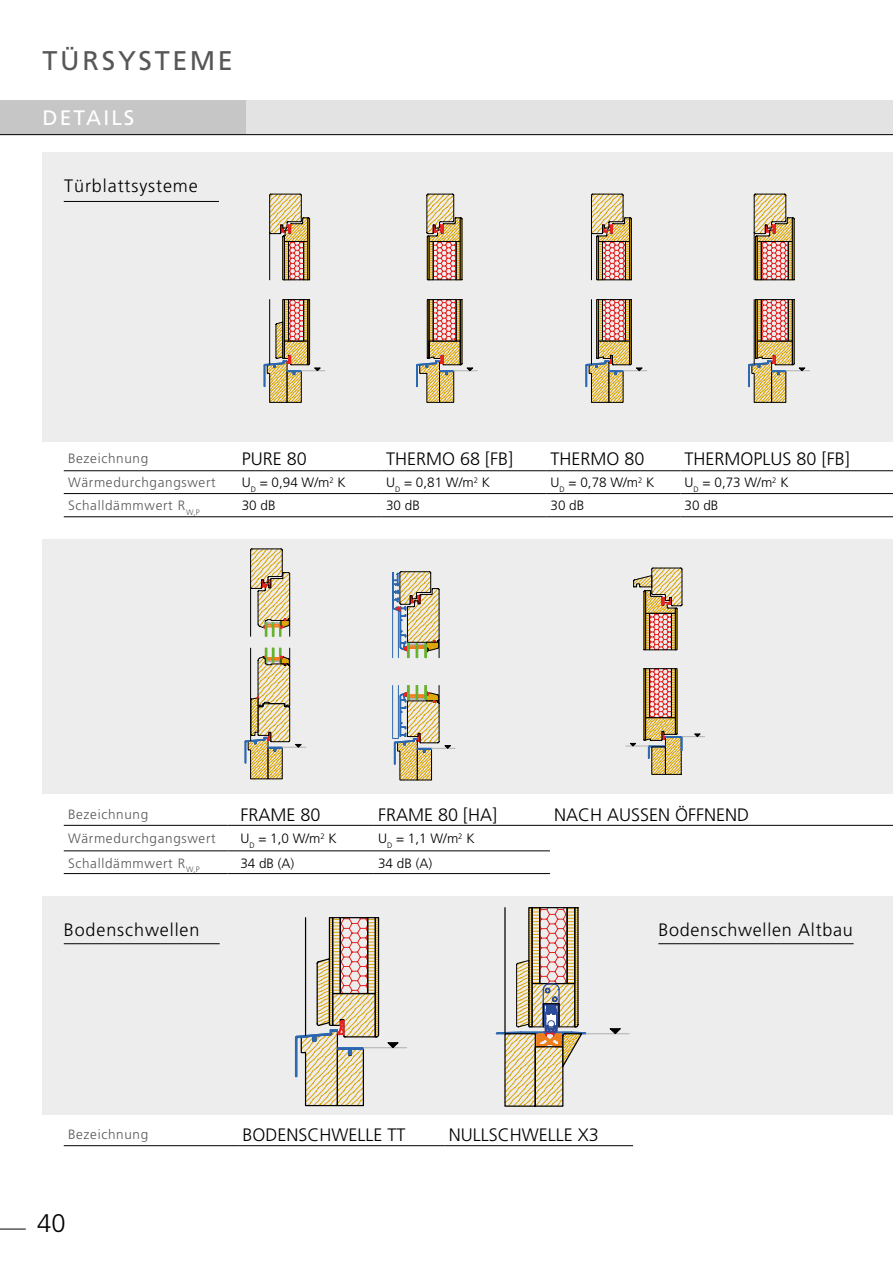
<style>
.page{position:relative;width:893px;height:1263px;background:#fff}
.page>*{position:absolute;margin:0;border:0;box-sizing:border-box;transform-origin:0 0}
.t1{font:27px "Frutiger";letter-spacing:.1em;color:#575756}
.t2{font:300 25.5px "Frutiger";color:#000}
.t3{font:21px "Frutiger";letter-spacing:.1em;color:#fff}
.t4{font:300 18px "Frutiger";color:#000}
.t5{font:300 18px "Frutiger";letter-spacing:.05em;color:#000}
.t6{font:300 18px "Frutiger";letter-spacing:.04em;color:#000}
.t7{font:300 13.5px "Frutiger";letter-spacing:.05em;color:#575756}
.t8{font:300 13.5px "Frutiger";color:#000}
</style>
<div class="page">
<div style="left:43px;top:152px;width:850px;height:290px;background:#ededed"></div>
<div style="left:0;top:101px;width:893px;height:34px;background:#e3e3e3"></div>
<div style="left:43px;top:539px;width:850px;height:254px;background:#ededed"></div>
<svg style="left:0;top:1229px;width:26px;height:1px"></svg>
<div style="left:43px;top:896px;width:850px;height:219px;background:#ededed"></div>
<div style="left:0;top:101px;width:246px;height:34px;background:#c6c6c6"></div>
<hr style="left:64px;top:470px;width:165px;height:1px;background:#000">
<hr style="left:229px;top:470px;width:153px;height:1px;background:#000">
<hr style="left:382px;top:470px;width:164px;height:1px;background:#000">
<hr style="left:546px;top:470px;width:134px;height:1px;background:#000">
<hr style="left:680px;top:470px;width:213px;height:1px;background:#000">
<hr style="left:64px;top:493px;width:165px;height:1px;background:#000">
<hr style="left:229px;top:493px;width:153px;height:1px;background:#000">
<hr style="left:382px;top:493px;width:164px;height:1px;background:#000">
<hr style="left:546px;top:493px;width:134px;height:1px;background:#000">
<hr style="left:680px;top:493px;width:213px;height:1px;background:#000">
<hr style="left:64px;top:516px;width:165px;height:1px;background:#000">
<hr style="left:229px;top:516px;width:153px;height:1px;background:#000">
<hr style="left:382px;top:516px;width:164px;height:1px;background:#000">
<hr style="left:546px;top:516px;width:134px;height:1px;background:#000">
<hr style="left:680px;top:516px;width:213px;height:1px;background:#000">
<hr style="left:64px;top:825px;width:164px;height:1px;background:#000">
<hr style="left:228px;top:825px;width:146px;height:1px;background:#000">
<hr style="left:374px;top:825px;width:176px;height:1px;background:#000">
<hr style="left:550px;top:825px;width:343px;height:1px;background:#000">
<hr style="left:64px;top:850px;width:164px;height:1px;background:#000">
<hr style="left:228px;top:850px;width:146px;height:1px;background:#000">
<hr style="left:374px;top:850px;width:176px;height:1px;background:#000">
<hr style="left:64px;top:873px;width:164px;height:1px;background:#000">
<hr style="left:228px;top:873px;width:146px;height:1px;background:#000">
<hr style="left:374px;top:873px;width:176px;height:1px;background:#000">
<hr style="left:64px;top:201px;width:155px;height:1px;background:#000">
<hr style="left:658px;top:943px;width:196px;height:1px;background:#000">
<hr style="left:0;top:134px;width:893px;height:1px;background:#000">
<hr style="left:64px;top:1145px;width:174px;height:1px;background:#000">
<hr style="left:238px;top:1145px;width:207px;height:1px;background:#000">
<hr style="left:445px;top:1145px;width:188px;height:1px;background:#000">
<svg style="left:264px;top:193px;width:61px;height:210px"></svg>
<svg style="left:426px;top:193px;width:37px;height:87px"></svg>
<svg style="left:416px;top:299px;width:61px;height:104px"></svg>
<svg style="left:585px;top:193px;width:62px;height:210px"></svg>
<svg style="left:753px;top:193px;width:42px;height:87px"></svg>
<hr style="left:754px;top:232px;width:1px;height:48px;background:#000">
<svg style="left:748px;top:299px;width:62px;height:104px"></svg>
<svg style="left:250px;top:548px;width:40px;height:88px"></svg>
<svg style="left:244px;top:648px;width:62px;height:131px"></svg>
<svg style="left:392px;top:571px;width:63px;height:210px"></svg>
<svg style="left:294px;top:917px;width:86px;height:190px"></svg>
<hr style="left:363px;top:1047px;width:44px;height:1px;background:#b3b2b2">
<svg style="left:387px;top:1042px;width:11px;height:6px"></svg>
<svg style="left:495px;top:907px;width:92px;height:200px"></svg>
<hr style="left:586px;top:1033px;width:43px;height:1px;background:#b3b2b2">
<svg style="left:610px;top:1028px;width:11px;height:6px"></svg>
<hr style="left:64px;top:943px;width:156px;height:1px;background:#000">
<svg style="left:633px;top:567px;width:50px;height:83px"></svg>
<svg style="left:626px;top:668px;width:79px;height:107px"></svg>
<h1 class="t1" style="left:43px;top:44px;width:192px">TÜRSYSTEME</h1>
<h3 class="t3" style="left:43px;top:106px;width:93px">DETAILS</h3>
<h3 class="t5" style="left:64px;top:176px;width:135px">Türblattsysteme</h3>
<p class="t7" style="left:68px;top:451px;width:82px">Bezeichnung</p>
<h3 class="t4" style="left:242px;top:449px;width:67px">PURE 80</h3>
<h3 class="t4" style="left:386px;top:449px;width:129px">THERMO 68 [FB]</h3>
<h3 class="t4" style="left:551px;top:449px;width:96px">THERMO 80</h3>
<h3 class="t4" style="left:685px;top:449px;width:167px">THERMOPLUS 80 [FB]</h3>
<p class="t7" style="left:68px;top:475px;width:149px">Wärmedurchgangswert</p>
<p class="t8" style="left:242px;top:475px;width:106px">U<sub>D</sub> = 0,94 W/m<sup>2</sup> K</p>
<p class="t8" style="left:386px;top:475px;width:106px">U<sub>D</sub> = 0,81 W/m<sup>2</sup> K</p>
<p class="t8" style="left:550px;top:475px;width:106px">U<sub>D</sub> = 0,78 W/m<sup>2</sup> K</p>
<p class="t8" style="left:685px;top:475px;width:106px">U<sub>D</sub> = 0,73 W/m<sup>2</sup> K</p>
<p class="t7" style="left:68px;top:498px;width:133px">Schalldämmwert R<sub>W,P</sub></p>
<p class="t8" style="left:242px;top:498px;width:35px">30 dB</p>
<p class="t8" style="left:386px;top:498px;width:35px">30 dB</p>
<p class="t8" style="left:550px;top:498px;width:35px">30 dB</p>
<p class="t8" style="left:685px;top:498px;width:35px">30 dB</p>
<p class="t7" style="left:68px;top:807px;width:82px">Bezeichnung</p>
<h3 class="t4" style="left:240px;top:804px;width:82px">FRAME 80</h3>
<h3 class="t4" style="left:378px;top:804px;width:121px">FRAME 80 [HA]</h3>
<h3 class="t4" style="left:554px;top:804px;width:197px">NACH AUSSEN ÖFFNEND</h3>
<p class="t7" style="left:68px;top:831px;width:149px">Wärmedurchgangswert</p>
<p class="t8" style="left:240px;top:831px;width:98px">U<sub>D</sub> = 1,0 W/m<sup>2</sup> K</p>
<p class="t8" style="left:378px;top:831px;width:98px">U<sub>D</sub> = 1,1 W/m<sup>2</sup> K</p>
<p class="t7" style="left:68px;top:855px;width:133px">Schalldämmwert R<sub>W,P</sub></p>
<p class="t8" style="left:240px;top:855px;width:56px">34 dB (A)</p>
<p class="t8" style="left:378px;top:855px;width:56px">34 dB (A)</p>
<h3 class="t5" style="left:64px;top:919px;width:137px">Bodenschwellen</h3>
<h3 class="t6" style="left:658px;top:919px;width:196px">Bodenschwellen Altbau</h3>
<p class="t7" style="left:68px;top:1127px;width:82px">Bezeichnung</p>
<h3 class="t4" style="left:242px;top:1125px;width:165px">BODENSCHWELLE TT</h3>
<h3 class="t4" style="left:449px;top:1125px;width:151px">NULLSCHWELLE X3</h3>
<h2 class="t2" style="left:37px;top:1208px;width:30px">40</h2>
</div>
